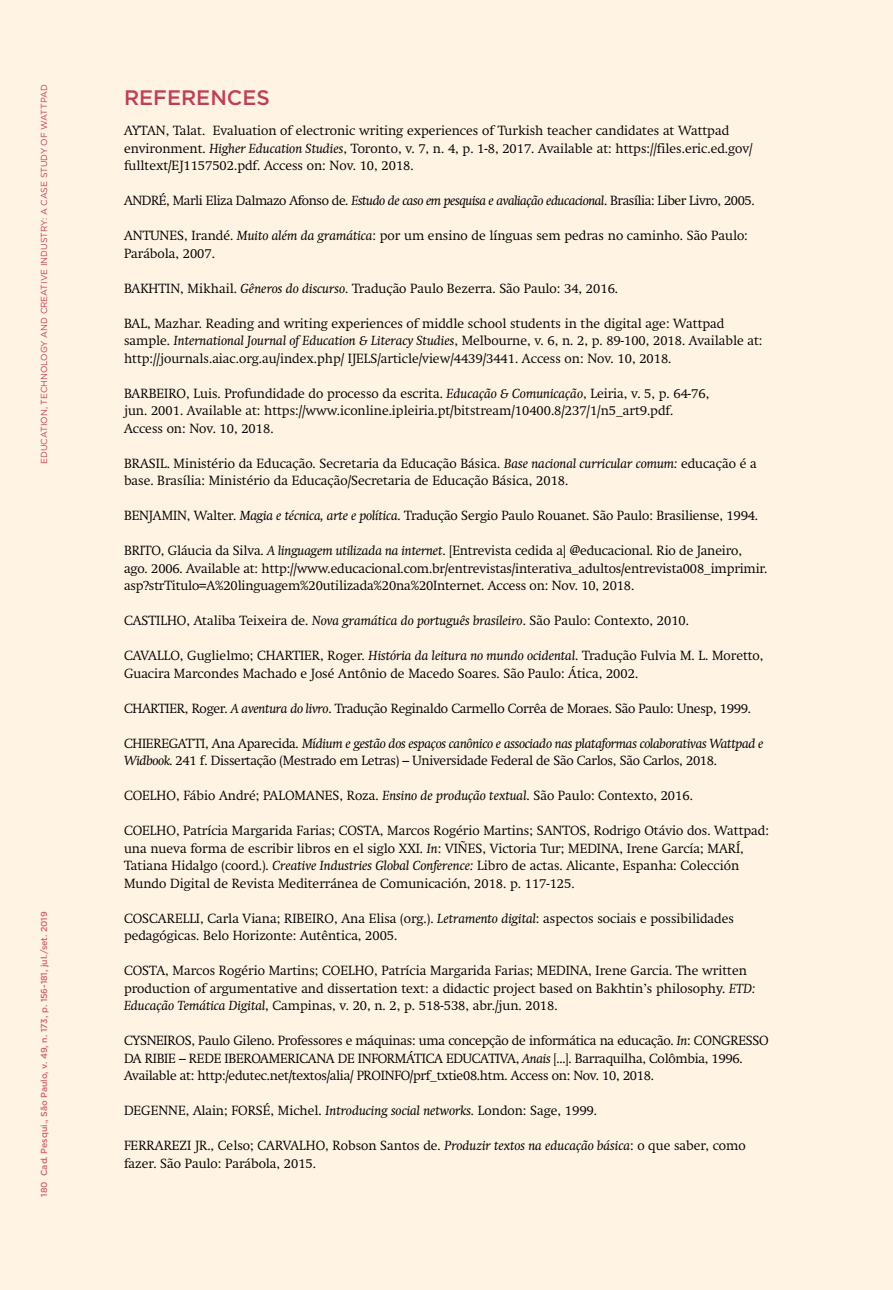
<style>
.page{position:relative;width:893px;height:1290px;background:#fff3e3}
.page>*{position:absolute;margin:0;border:0;box-sizing:border-box;transform-origin:0 0}
.t1{font:500 21px "Gotham HTF";color:#be4463}
.t2{font:300 13.12px/17.5px "Swift";color:#000}
.t3{font:300 13.12px/17.5px "Swift";letter-spacing:-.02em;color:#000}
.t4{font:300 13.12px "Swift";letter-spacing:-.03em;color:#000}
.t5{font:8.75px "Gotham HTF";color:#be4463}
.t6{font:500 8.75px "Gotham HTF";color:#cb6982}
.s1{font-weight:400;font-style:italic}
</style>
<div class="page">
<p class="t5" style="left:39px;top:464px;width:381px;rotate:-90deg">EDUCATION, TECHNOLOGY AND CREATIVE INDUSTRY: A CASE STUDY OF WATTPAD</p>
<p class="t6" style="left:39px;top:1196px;width:287px;rotate:-90deg">180 Cad. Pesqui., São Paulo, v. 49, n. 173, p. 156-181, jul./set. 2019</p>
<h1 class="t1" style="left:124px;top:86px;width:147px">REFERENCES</h1>
<p class="t2" style="left:124px;top:122px;width:630px">AYTAN, Talat. Evaluation of electronic writing experiences of Turkish teacher candidates at Wattpad environment. <span class="s1">Higher Education Studies</span>, Toronto, v. 7, n. 4, p. 1-8, 2017. Available at: https://files.eric.ed.gov/ fulltext/EJ1157502.pdf. Access on: Nov. 10, 2018.</p>
<p class="t4" style="left:124px;top:193px;width:632px">ANDRÉ, Marli Eliza Dalmazo Afonso de. <span class="s1">Estudo de caso em pesquisa e avaliação educacional</span>. Brasília: Liber Livro, 2005.</p>
<p class="t2" style="left:124px;top:227px;width:625px">ANTUNES, Irandé. <span class="s1">Muito além da gramática</span>: por um ensino de línguas sem pedras no caminho. São Paulo:<br>Parábola, 2007.</p>
<p class="t2" style="left:124px;top:280px;width:496px">BAKHTIN, Mikhail. <span class="s1">Gêneros do discurso</span>. Tradução Paulo Bezerra. São Paulo: 34, 2016.</p>
<p class="t2" style="left:124px;top:315px;width:640px">BAL, Mazhar. Reading and writing experiences of middle school students in the digital age: Wattpad sample. <span class="s1">International Journal of Education &amp; Literacy Studies</span>, Melbourne, v. 6, n. 2, p. 89-100, 2018. Available at: http://journals.aiac.org.au/index.php/ IJELS/article/view/4439/3441. Access on: Nov. 10, 2018.</p>
<p class="t2" style="left:124px;top:385px;width:587px">BARBEIRO, Luis. Profundidade do processo da escrita. <span class="s1">Educação &amp; Comunicação</span>, Leiria, v. 5, p. 64-76, jun. 2001. Available at: https://www.iconline.ipleiria.pt/bitstream/10400.8/237/1/n5_art9.pdf.<br>Access on: Nov. 10, 2018.</p>
<p class="t2" style="left:124px;top:455px;width:634px">BRASIL. Ministério da Educação. Secretaria da Educação Básica. <span class="s1">Base nacional curricular comum:</span> educação é a base. Brasília: Ministério da Educação/Secretaria de Educação Básica, 2018.</p>
<p class="t2" style="left:124px;top:507px;width:636px">BENJAMIN, Walter. <span class="s1">Magia e técnica, arte e política</span>. Tradução Sergio Paulo Rouanet. São Paulo: Brasiliense, 1994.</p>
<p class="t2" style="left:124px;top:542px;width:645px">BRITO, Gláucia da Silva. <span class="s1">A linguagem utilizada na internet</span>. [Entrevista cedida a] @educacional. Rio de Janeiro, ago. 2006. Available at: http://www.educacional.com.br/entrevistas/interativa_adultos/entrevista008_imprimir. asp?strTitulo=A%20linguagem%20utilizada%20na%20Internet. Access on: Nov. 10, 2018.</p>
<p class="t2" style="left:124px;top:612px;width:567px">CASTILHO, Ataliba Teixeira de. <span class="s1">Nova gramática do português brasileiro</span>. São Paulo: Contexto, 2010.</p>
<p class="t2" style="left:124px;top:647px;width:641px">CAVALLO, Guglielmo; CHARTIER, Roger. <span class="s1">História da leitura no mundo ocidental</span>. Tradução Fulvia M. L. Moretto,<br>Guacira Marcondes Machado e José Antônio de Macedo Soares. São Paulo: Ática, 2002.</p>
<p class="t3" style="left:124px;top:700px;width:628px">CHARTIER, Roger. <span class="s1">A aventura do livro</span>. Tradução Reginaldo Carmello Corrêa de Moraes. São Paulo: Unesp, 1999.</p>
<p class="t3" style="left:124px;top:735px;width:641px">CHIEREGATTI, Ana Aparecida. <span class="s1">Mídium e gestão dos espaços canônico e associado nas plataformas colaborativas Wattpad e<br>Widbook.</span> 241 f. Dissertação (Mestrado em Letras) – Universidade Federal de São Carlos, São Carlos, 2018.</p>
<p class="t2" style="left:124px;top:787px;width:570px">COELHO, Fábio André; PALOMANES, Roza. <span class="s1">Ensino de produção textual</span>. São Paulo: Contexto, 2016.</p>
<p class="t2" style="left:124px;top:822px;width:646px">COELHO, Patrícia Margarida Farias; COSTA, Marcos Rogério Martins; SANTOS, Rodrigo Otávio dos. Wattpad: una nueva forma de escribir libros en el siglo XXI. <span class="s1">In</span>: VIÑES, Victoria Tur; MEDINA, Irene García; MARÍ, Tatiana Hidalgo (coord.). <span class="s1">Creative Industries Global Conference:</span> Libro de actas. Alicante, Espanha: Colección Mundo Digital de Revista Mediterránea de Comunicación, 2018. p. 117-125.</p>
<p class="t2" style="left:124px;top:910px;width:611px">COSCARELLI, Carla Viana; RIBEIRO, Ana Elisa (org.). <span class="s1">Letramento digital</span>: aspectos sociais e possibilidades pedagógicas. Belo Horizonte: Autêntica, 2005.</p>
<p class="t2" style="left:124px;top:962px;width:633px">COSTA, Marcos Rogério Martins; COELHO, Patrícia Margarida Farias; MEDINA, Irene Garcia. The written production of argumentative and dissertation text: a didactic project based on Bakhtin’s philosophy. <span class="s1">ETD:<br>Educação Temática Digital</span>, Campinas, v. 20, n. 2, p. 518-538, abr./jun. 2018.</p>
<p class="t3" style="left:124px;top:1032px;width:646px">CYSNEIROS, Paulo Gileno. Professores e máquinas: uma concepção de informática na educação. <span class="s1">In</span>: CONGRESSO<br>DA RIBIE – REDE IBEROAMERICANA DE INFORMÁTICA EDUCATIVA, <span class="s1">Anais</span> [...]. Barraquilha, Colômbia, 1996.<br>Available at: http:/edutec.net/textos/alia/ PROINFO/prf_txtie08.htm. Access on: Nov. 10, 2018.</p>
<p class="t2" style="left:124px;top:1102px;width:474px">DEGENNE, Alain; FORSÉ, Michel. <span class="s1">Introducing social networks.</span> London: Sage, 1999.</p>
<p class="t2" style="left:124px;top:1137px;width:623px">FERRAREZI JR., Celso; CARVALHO, Robson Santos de. <span class="s1">Produzir textos na educação básica</span>: o que saber, como fazer. São Paulo: Parábola, 2015.</p>
</div>
